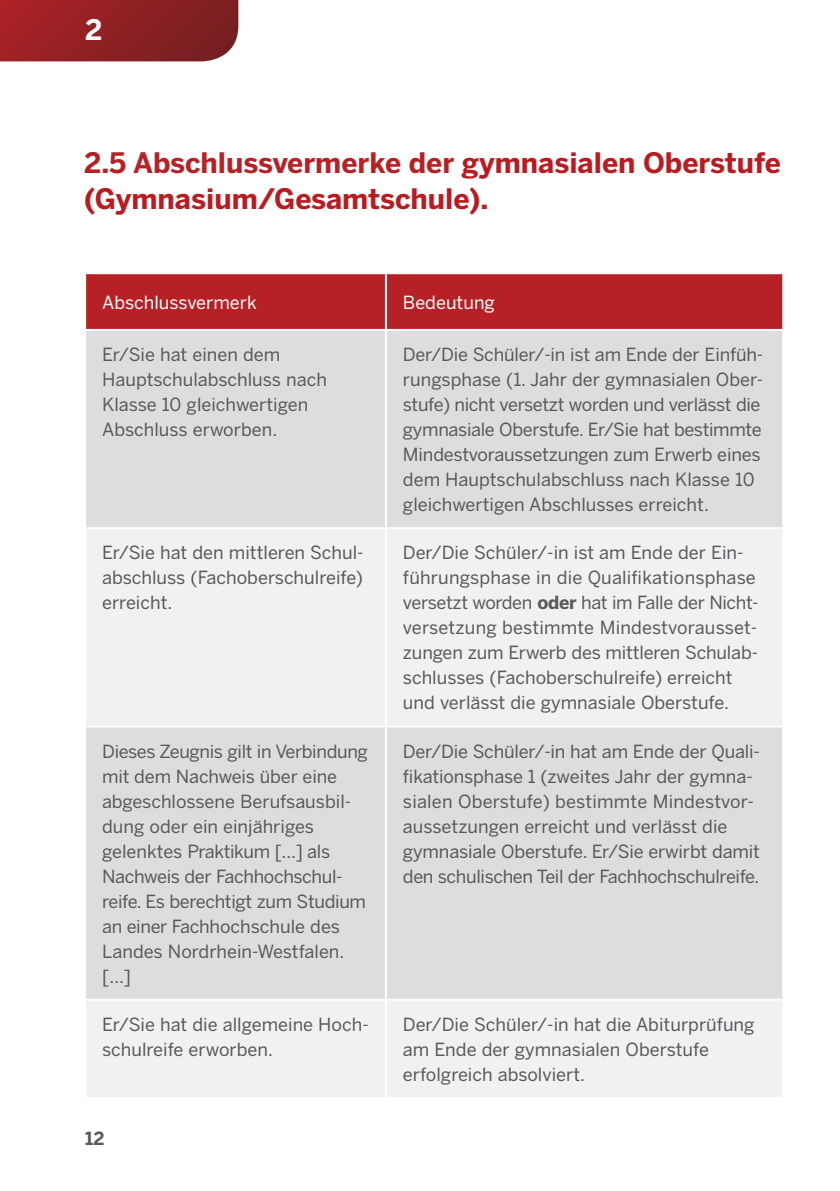
<style>
.page{position:relative;width:840px;height:1191px;background:#fff}
.page>*{position:absolute;margin:0;border:0;box-sizing:border-box;transform-origin:0 0}
.t1{font:700 28px/36px "Benton Sans";color:#bb1b20}
.t2{font:700 28px "Benton Sans";color:#fff}
.t3{font:18px/25px "Benton Sans";letter-spacing:-.01em;color:#58595b}
.t4{font:18px "Benton Sans";color:#fff}
.t5{font:700 18px "Benton Sans";color:#58595b}
.s1{color:#b72126}
.s2{font-weight:700}
</style>
<div class="page">
<svg style="left:0;top:0;width:238px;height:61px;background:#902326"></svg>
<hr style="left:839px;top:0;width:1px;height:1191px;background:#f1f1f2">
<div style="left:86px;top:274px;width:695px;height:55px;background:#b72126"></div>
<div style="left:86px;top:331px;width:695px;height:196px;background:#dcddde"></div>
<svg style="left:86px;top:529px;width:695px;height:568px;fill:#f1f1f2"></svg>
<hr style="left:385px;top:274px;width:2px;height:55px;background:#fff">
<hr style="left:84px;top:725px;width:302px;height:2px;background:#fff">
<hr style="left:385px;top:727px;width:2px;height:271px;background:#fff">
<hr style="left:385px;top:1000px;width:2px;height:97px;background:#fff">
<hr style="left:84px;top:998px;width:302px;height:2px;background:#fff">
<hr style="left:386px;top:998px;width:397px;height:2px;background:#fff">
<hr style="left:385px;top:331px;width:2px;height:196px;background:#fff">
<hr style="left:385px;top:529px;width:2px;height:196px;background:#fff">
<hr style="left:386px;top:725px;width:397px;height:2px;background:#fff">
<h1 class="t2" style="left:85px;top:13px;width:19px">2</h1>
<h2 class="t1" style="left:84px;top:145px;width:698px"><span class="s1">2.5 Abschlussvermerke der</span> gymnasialen Oberstufe (Gymnasium/Gesamtschule).</h2>
<p class="t4" style="left:102px;top:291px;width:156px">Abschlussvermerk</p>
<p class="t4" style="left:403px;top:291px;width:93px">Bedeutung</p>
<p class="t3" style="left:102px;top:342px;width:226px">Er/Sie hat einen dem<br>Hauptschulabschluss nach<br>Klasse 10 gleichwertigen<br>Abschluss erworben.</p>
<p class="t3" style="left:403px;top:342px;width:361px">Der/Die Schüler/-in ist am Ende der Einfüh&shy;rungsphase (1. Jahr der gymnasialen Ober&shy;stufe) nicht versetzt worden und verlässt die gymnasiale Oberstufe. Er/Sie hat bestimmte Mindestvoraussetzungen zum Erwerb eines dem Hauptschulabschluss nach Klasse 10 gleichwertigen Abschlusses erreicht.</p>
<p class="t3" style="left:102px;top:540px;width:263px;text-align:justify">Er/Sie hat den mittleren Schul&shy;abschluss (Fachoberschulreife) erreicht.</p>
<p class="t3" style="left:403px;top:540px;width:357px">Der/Die Schüler/-in ist am Ende der Ein&shy;führungsphase in die Qualifikationsphase versetzt worden <span class="s2">oder</span> hat im Falle der Nicht&shy;versetzung bestimmte Mindestvorausset&shy;zungen zum Erwerb des mittleren Schulab&shy;schlusses (Fachoberschulreife) erreicht und verlässt die gymnasiale Oberstufe.</p>
<p class="t3" style="left:102px;top:738px;width:267px">Dieses Zeugnis gilt in Verbindung mit dem Nachweis über eine abgeschlossene Berufsausbil&shy;dung oder ein einjähriges gelenktes Praktikum […] als<br>Nachweis der Fachhochschul&shy;reife. Es berechtigt zum Studium an einer Fachhochschule des<br>Landes Nordrhein-Westfalen. […]</p>
<p class="t3" style="left:403px;top:738px;width:358px">Der/Die Schüler/-in hat am Ende der Quali&shy;fikationsphase 1 (zweites Jahr der gymna&shy;sialen Oberstufe) bestimmte Mindestvor&shy;aussetzungen erreicht und verlässt die gymnasiale Oberstufe. Er/Sie erwirbt damit den schulischen Teil der Fachhochschulreife.</p>
<p class="t3" style="left:102px;top:1011px;width:268px">Er/Sie hat die allgemeine Hoch&shy;schulreife erworben.</p>
<p class="t3" style="left:403px;top:1011px;width:353px">Der/Die Schüler/-in hat die Abiturprüfung am Ende der gymnasialen Oberstufe erfolgreich absolviert.</p>
<p class="t5" style="left:85px;top:1128px;width:21px">12</p>
</div>
